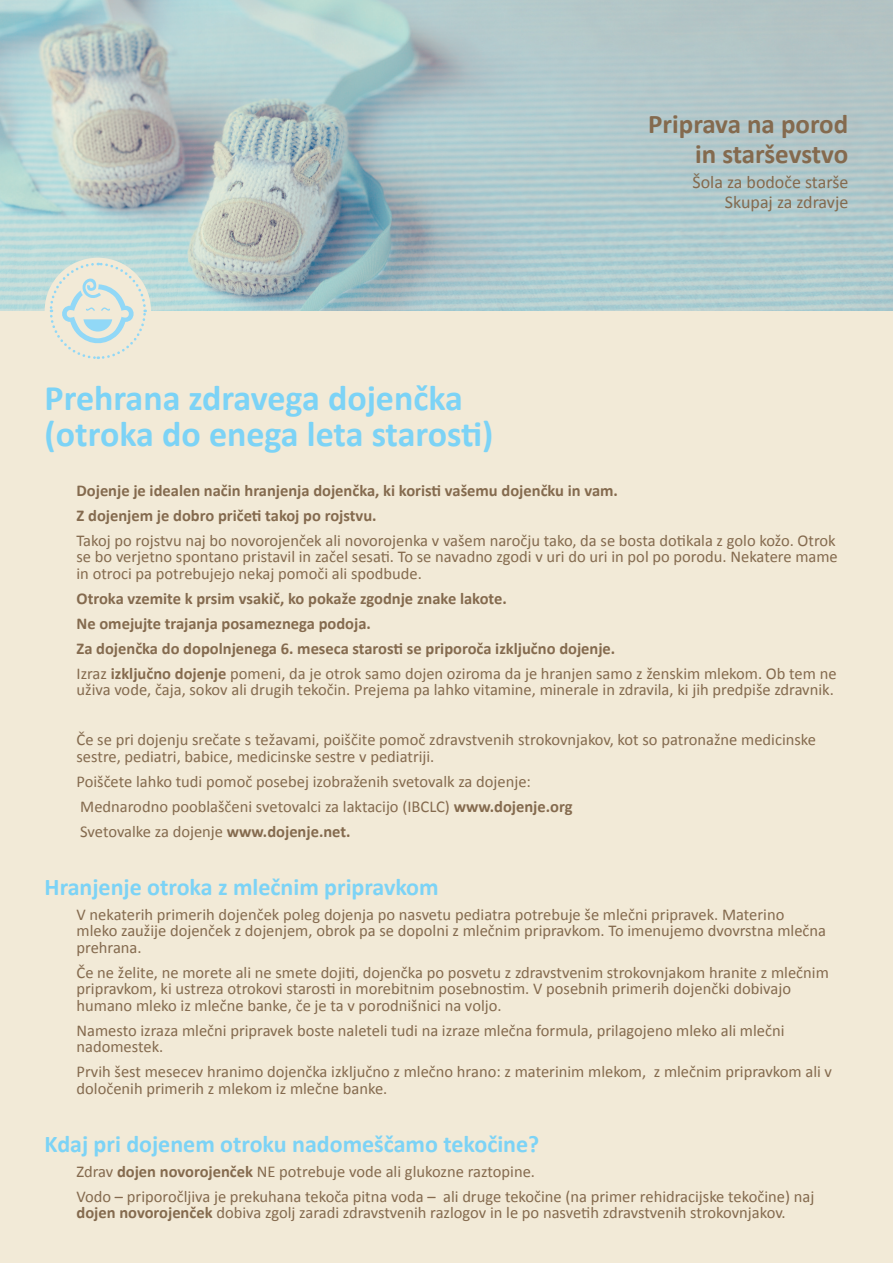
<style>
.page{position:relative;width:893px;height:1263px;background:#f2ead7}
.page>*{position:absolute;margin:0;border:0;box-sizing:border-box;transform-origin:0 0}
.N0_-_glavni_naslovi{font:700 36px/36px "Calibri";color:#7cd3f6}
.tekoce_besedilo{font:700 27px/30px "Calibri";color:#846a4e;text-align:right}
.N1_izrocek{font:700 24px "Calibri";color:#7cd3f6}
.tekoce_besedilo-2{font:18px/20px "Calibri";color:#846a4e;text-align:right}
.tekoce_besedilo-3{font:16.5px/16.5px "Calibri";color:#846a4e}
.tekoce_besedilo-4{font:700 16.5px "Calibri";color:#846a4e}
.s1{font-weight:700}
</style>
<div class="page">
<img style="left:0;top:0;width:893px;height:310px">
<div style="left:45px;top:258px;width:106px;height:106px;background:#f2ead7;border-radius:50%"></div>
<svg style="left:48px;top:261px;width:99px;height:98px"></svg>
<p class="tekoce_besedilo" style="left:648px;top:109px;width:202px">Priprava na porod in starševstvo</p>
<p class="tekoce_besedilo-2" style="left:692px;top:173px;width:157px">Šola za bodoče starše<br>Skupaj za zdravje</p>
<p class="N0_-_glavni_naslovi" style="left:45px;top:380px;width:450px">Prehrana zdravega dojenčka (otroka do enega leta starosti)</p>
<p class="tekoce_besedilo-4" style="left:77px;top:480px;width:543px">Dojenje je idealen način hranjenja dojenčka, ki koristi vašemu dojenčku in vam.</p>
<p class="tekoce_besedilo-4" style="left:77px;top:505px;width:302px">Z dojenjem je dobro pričeti takoj po rojstvu.</p>
<p class="tekoce_besedilo-3" style="left:77px;top:532px;width:763px">Takoj po rojstvu naj bo novorojenček ali novorojenka v vašem naročju tako, da se bosta dotikala z golo kožo. Otrok se bo verjetno spontano pristavil in začel sesati. To se navadno zgodi v uri do uri in pol po porodu. Nekatere mame in otroci pa potrebujejo nekaj pomoči ali spodbude.</p>
<p class="tekoce_besedilo-4" style="left:77px;top:588px;width:432px">Otroka vzemite k prsim vsakič, ko pokaže zgodnje znake lakote.</p>
<p class="tekoce_besedilo-4" style="left:77px;top:613px;width:296px">Ne omejujte trajanja posameznega podoja.</p>
<p class="tekoce_besedilo-4" style="left:77px;top:638px;width:540px">Za dojenčka do dopolnjenega 6. meseca starosti se priporoča izključno dojenje.</p>
<p class="tekoce_besedilo-3" style="left:77px;top:665px;width:762px">Izraz <span class="s1">izključno dojenje</span> pomeni, da je otrok samo dojen oziroma da je hranjen samo z ženskim mlekom. Ob tem ne uživa vode, čaja, sokov ali drugih tekočin. Prejema pa lahko vitamine, minerale in zdravila, ki jih predpiše zdravnik.</p>
<p class="tekoce_besedilo-3" style="left:77px;top:732px;width:741px">Če se pri dojenju srečate s težavami, poiščite pomoč zdravstvenih strokovnjakov, kot so patronažne medicinske sestre, pediatri, babice, medicinske sestre v pediatriji.</p>
<p class="tekoce_besedilo-3" style="left:77px;top:773px;width:456px">Poiščete lahko tudi pomoč posebej izobraženih svetovalk za dojenje:</p>
<p class="tekoce_besedilo-3" style="left:80px;top:798px;width:494px">Mednarodno pooblaščeni svetovalci za laktacijo (IBCLC) <span class="s1">www.dojenje.org</span></p>
<p class="tekoce_besedilo-3" style="left:80px;top:823px;width:272px">Svetovalke za dojenje <span class="s1">www.dojenje.net.</span></p>
<p class="N1_izrocek" style="left:45px;top:871px;width:395px">Hranjenje otroka z mlečnim pripravkom</p>
<p class="tekoce_besedilo-3" style="left:77px;top:906px;width:751px">V nekaterih primerih dojenček poleg dojenja po nasvetu pediatra potrebuje še mlečni pripravek. Materino mleko zaužije dojenček z dojenjem, obrok pa se dopolni z mlečnim pripravkom. To imenujemo dvovrstna mlečna prehrana.</p>
<p class="tekoce_besedilo-3" style="left:77px;top:964px;width:754px">Če ne želite, ne morete ali ne smete dojiti, dojenčka po posvetu z zdravstvenim strokovnjakom hranite z mlečnim pripravkom, ki ustreza otrokovi starosti in morebitnim posebnostim. V posebnih primerih dojenčki dobivajo humano mleko iz mlečne banke, če je ta v porodnišnici na voljo.</p>
<p class="tekoce_besedilo-3" style="left:77px;top:1022px;width:709px">Namesto izraza mlečni pripravek boste naleteli tudi na izraze mlečna formula, prilagojeno mleko ali mlečni nadomestek.</p>
<p class="tekoce_besedilo-3" style="left:77px;top:1064px;width:757px">Prvih šest mesecev hranimo dojenčka izključno z mlečno hrano: z materinim mlekom, z mlečnim pripravkom ali v določenih primerih z mlekom iz mlečne banke.</p>
<p class="N1_izrocek" style="left:45px;top:1128px;width:496px">Kdaj pri dojenem otroku nadomeščamo tekočine?</p>
<p class="tekoce_besedilo-3" style="left:77px;top:1163px;width:460px">Zdrav <span class="s1">dojen novorojenček</span> NE potrebuje vode ali glukozne raztopine.</p>
<p class="tekoce_besedilo-3" style="left:77px;top:1188px;width:739px">Vodo – priporočljiva je prekuhana tekoča pitna voda – ali druge tekočine (na primer rehidracijske tekočine) naj <span class="s1">dojen novorojenček</span> dobiva zgolj zaradi zdravstvenih razlogov in le po nasvetih zdravstvenih strokovnjakov.</p>
</div>
